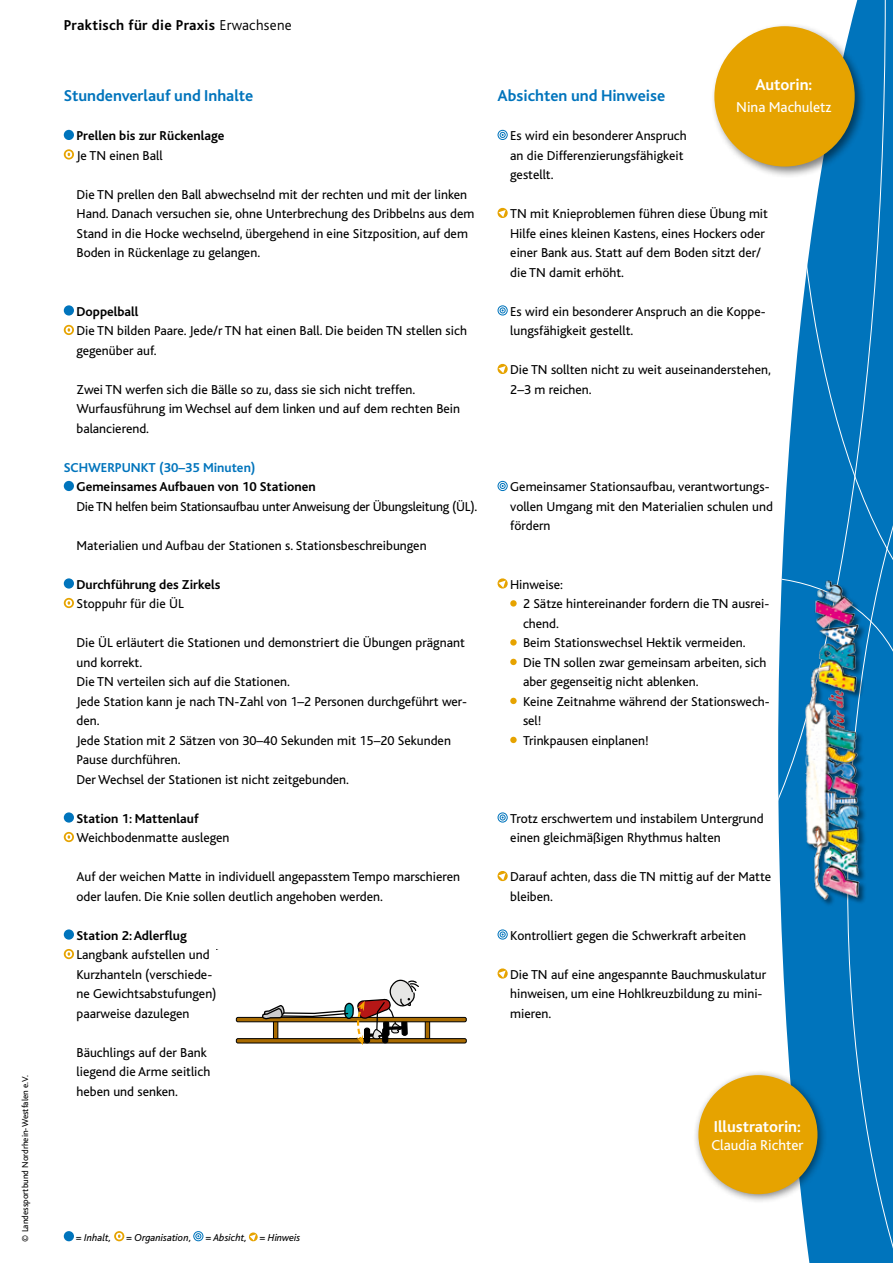
<style>
.page{position:relative;width:893px;height:1263px;background:#fff}
.page>*{position:absolute;margin:0;border:0;box-sizing:border-box;transform-origin:0 0}
.t1{font:700 16.5px "Bliss";color:#0074bc}
.t2{font:700 16.5px "Bliss";color:#fff}
.t3{font:700 15px "Bliss";letter-spacing:.02em;color:#000}
.t4{font:15px "Bliss";color:#fff}
.t5{font:13.5px/19.5px "Bliss";color:#000}
.t6{font:700 13.5px "Bliss";color:#000}
.t7{font:13.5px "Bliss";letter-spacing:-.02em;color:#000}
.t8{font:700 13.5px "Bliss";color:#0074bc}
.t9{font:italic 10.5px "Bliss";color:#000}
.t10{font:9px "Bliss";color:#000}
.s1{font-weight:300}
</style>
<div class="page">
<svg style="left:497px;top:130px;width:11px;height:10px"></svg>
<svg style="left:497px;top:207px;width:11px;height:11px"></svg>
<svg style="left:497px;top:305px;width:11px;height:11px"></svg>
<svg style="left:497px;top:363px;width:11px;height:11px"></svg>
<svg style="left:497px;top:481px;width:11px;height:10px"></svg>
<svg style="left:497px;top:578px;width:11px;height:11px"></svg>
<svg style="left:510px;top:600px;width:7px;height:7px"></svg>
<svg style="left:510px;top:639px;width:7px;height:7px"></svg>
<div style="left:510px;top:659px;width:7px;height:6px;background:#e6a300;border-radius:50%"></div>
<div style="left:510px;top:698px;width:7px;height:6px;background:#e6a300;border-radius:50%"></div>
<div style="left:510px;top:737px;width:7px;height:6px;background:#e6a300;border-radius:50%"></div>
<svg style="left:497px;top:812px;width:11px;height:11px"></svg>
<svg style="left:497px;top:871px;width:11px;height:11px"></svg>
<svg style="left:497px;top:929px;width:11px;height:11px"></svg>
<svg style="left:497px;top:968px;width:11px;height:11px"></svg>
<div style="left:64px;top:130px;width:10px;height:10px;background:#0074bc;border-radius:50%"></div>
<svg style="left:64px;top:149px;width:10px;height:11px"></svg>
<svg style="left:66px;top:151px;width:6px;height:7px"></svg>
<div style="left:64px;top:305px;width:10px;height:11px;background:#0074bc;border-radius:50%"></div>
<svg style="left:64px;top:325px;width:10px;height:10px"></svg>
<svg style="left:66px;top:327px;width:6px;height:6px"></svg>
<div style="left:64px;top:481px;width:10px;height:10px;background:#0074bc;border-radius:50%"></div>
<div style="left:64px;top:578px;width:10px;height:11px;background:#0074bc;border-radius:50%"></div>
<svg style="left:64px;top:598px;width:10px;height:10px"></svg>
<svg style="left:66px;top:600px;width:6px;height:6px"></svg>
<div style="left:64px;top:812px;width:10px;height:11px;background:#0074bc;border-radius:50%"></div>
<svg style="left:64px;top:832px;width:10px;height:10px"></svg>
<svg style="left:66px;top:834px;width:6px;height:6px"></svg>
<div style="left:64px;top:929px;width:10px;height:11px;background:#0074bc;border-radius:50%"></div>
<svg style="left:64px;top:949px;width:10px;height:10px"></svg>
<svg style="left:66px;top:951px;width:6px;height:6px"></svg>
<svg style="left:803px;top:0;width:90px;height:301px"></svg>
<svg style="left:778px;top:301px;width:115px;height:962px"></svg>
<img style="left:805px;top:574px;width:62px;height:335px">
<div style="left:710px;top:22px;width:157px;height:157px;background:#000;opacity:.5"></div>
<div style="left:715px;top:27px;width:139px;height:139px;background:#e6a300;border-radius:50%"></div>
<div style="left:64px;top:1231px;width:10px;height:10px;background:#0074bc;border-radius:50%"></div>
<svg style="left:114px;top:1231px;width:10px;height:10px"></svg>
<svg style="left:116px;top:1233px;width:6px;height:6px"></svg>
<svg style="left:193px;top:1231px;width:10px;height:10px"></svg>
<svg style="left:248px;top:1232px;width:10px;height:10px"></svg>
<div style="left:692px;top:1069px;width:136px;height:135px;background:#000;opacity:.5"></div>
<div style="left:699px;top:1076px;width:117px;height:117px;background:#e6a300;border-radius:50%"></div>
<div style="left:698px;top:1075px;width:119px;height:119px;border:2px solid #e6a300;border-radius:50%"></div>
<div style="left:236px;top:1017px;width:230px;height:5px;background:#a96b00;border-radius:2px"></div>
<div style="left:236px;top:1017px;width:231px;height:5px;border:1px solid #000;border-radius:2px"></div>
<div style="left:236px;top:1038px;width:230px;height:5px;background:#a96b00;border-radius:2px"></div>
<div style="left:236px;top:1038px;width:231px;height:5px;border:1px solid #000;border-radius:2px"></div>
<svg style="left:261px;top:979px;width:169px;height:66px"></svg>
<p class="t10" style="left:20px;top:1242px;width:168px;rotate:-90deg">© Landessportbund Nordrhein-Westfalen e.V.</p>
<p class="t3" style="left:64px;top:18px;width:230px">Praktisch für die Praxis <span class="s1">Erwachsene</span></p>
<p class="t1" style="left:64px;top:87px;width:191px">Stundenverlauf und Inhalte</p>
<p class="t6" style="left:77px;top:129px;width:149px">Prellen bis zur Rückenlage</p>
<p class="t5" style="left:77px;top:146px;width:88px">Je TN einen Ball</p>
<p class="t5" style="left:77px;top:185px;width:399px">Die TN prellen den Ball abwechselnd mit der rechten und mit der linken Hand. Danach versuchen sie, ohne Unterbrechung des Dribbelns aus dem Stand in die Hocke wechselnd, übergehend in eine Sitzposition, auf dem Boden in Rückenlage zu gelangen.</p>
<p class="t6" style="left:77px;top:304px;width:64px">Doppelball</p>
<p class="t5" style="left:77px;top:321px;width:392px">Die TN bilden Paare. Jede/r TN hat einen Ball. Die beiden TN stellen sich gegenüber auf.</p>
<p class="t5" style="left:77px;top:380px;width:385px">Zwei TN werfen sich die Bälle so zu, dass sie sich nicht treffen.<br>Wurfausführung im Wechsel auf dem linken und auf dem rechten Bein balancierend.</p>
<p class="t8" style="left:64px;top:460px;width:193px">SCHWERPUNKT (30–35 Minuten)</p>
<p class="t6" style="left:77px;top:480px;width:241px">Gemeinsames Aufbauen von 10 Stationen</p>
<p class="t7" style="left:77px;top:499px;width:402px">Die TN helfen beim Stationsaufbau unter Anweisung der Übungsleitung (ÜL).</p>
<p class="t5" style="left:77px;top:536px;width:352px">Materialien und Aufbau der Stationen s. Stationsbeschreibungen</p>
<p class="t6" style="left:77px;top:577px;width:145px">Durchführung des Zirkels</p>
<p class="t5" style="left:77px;top:594px;width:109px">Stoppuhr für die ÜL</p>
<p class="t5" style="left:77px;top:633px;width:392px">Die ÜL erläutert die Stationen und demonstriert die Übungen prägnant und korrekt.<br>Die TN verteilen sich auf die Stationen.<br>Jede Station kann je nach TN-Zahl von 1–2 Personen durchgeführt wer&shy;den.<br>Jede Station mit 2 Sätzen von 30–40 Sekunden mit 15–20 Sekunden Pause durchführen.<br>Der Wechsel der Stationen ist nicht zeitgebunden.</p>
<p class="t6" style="left:77px;top:811px;width:124px">Station 1: Mattenlauf</p>
<p class="t5" style="left:77px;top:828px;width:154px">Weichbodenmatte auslegen</p>
<p class="t5" style="left:77px;top:867px;width:385px">Auf der weichen Matte in individuell angepasstem Tempo marschieren oder laufen. Die Knie sollen deutlich angehoben werden.</p>
<p class="t6" style="left:77px;top:928px;width:112px">Station 2: Adlerflug</p>
<p class="t5" style="left:77px;top:945px;width:142px">Langbank aufstellen und<br>Kurzhanteln (verschiede&shy;ne Gewichtsabstufungen) paarweise dazulegen</p>
<p class="t5" style="left:77px;top:1043px;width:135px">Bäuchlings auf der Bank liegend die Arme seitlich heben und senken.</p>
<p class="t1" style="left:497px;top:87px;width:169px">Absichten und Hinweise</p>
<p class="t2" style="left:755px;top:76px;width:59px">Autorin:</p>
<p class="t4" style="left:736px;top:99px;width:97px">Nina Machuletz</p>
<p class="t5" style="left:510px;top:126px;width:178px">Es wird ein besonderer Anspruch an die Differenzierungsfähigkeit gestellt.</p>
<p class="t5" style="left:510px;top:204px;width:259px">TN mit Knieproblemen führen diese Übung mit Hilfe eines kleinen Kastens, eines Hockers oder einer Bank aus. Statt auf dem Boden sitzt der/ die TN damit erhöht.</p>
<p class="t5" style="left:510px;top:302px;width:257px">Es wird ein besonderer Anspruch an die Koppe&shy;lungsfähigkeit gestellt.</p>
<p class="t5" style="left:510px;top:360px;width:262px">Die TN sollten nicht zu weit auseinanderstehen,<br>2–3 m reichen.</p>
<p class="t5" style="left:510px;top:477px;width:264px">Gemeinsamer Stationsaufbau, verantwortungs&shy;vollen Umgang mit den Materialien schulen und fördern</p>
<p class="t5" style="left:523px;top:575px;width:248px;text-indent:-13px">Hinweise:<br>2 Sätze hintereinander fordern die TN ausrei&shy;chend.<br>Beim Stationswechsel Hektik vermeiden.<br>Die TN sollen zwar gemeinsam arbeiten, sich aber gegenseitig nicht ablenken.<br>Keine Zeitnahme während der Stationswech&shy;sel!<br>Trinkpausen einplanen!</p>
<p class="t5" style="left:510px;top:809px;width:255px">Trotz erschwertem und instabilem Untergrund einen gleichmäßigen Rhythmus halten</p>
<p class="t5" style="left:510px;top:867px;width:262px">Darauf achten, dass die TN mittig auf der Matte bleiben.</p>
<p class="t5" style="left:510px;top:926px;width:237px">Kontrolliert gegen die Schwerkraft arbeiten</p>
<p class="t5" style="left:510px;top:965px;width:257px">Die TN auf eine angespannte Bauchmuskulatur hinweisen, um eine Hohlkreuzbildung zu mini&shy;mieren.</p>
<p class="t2" style="left:714px;top:1118px;width:89px">Illustratorin:</p>
<p class="t4" style="left:711px;top:1137px;width:94px">Claudia Richter</p>
<p class="t9" style="left:76px;top:1232px;width:37px">= Inhalt,</p>
<p class="t9" style="left:126px;top:1232px;width:67px">= Organisation,</p>
<p class="t9" style="left:205px;top:1232px;width:96px">= Absicht, = Hinweis</p>
</div>
